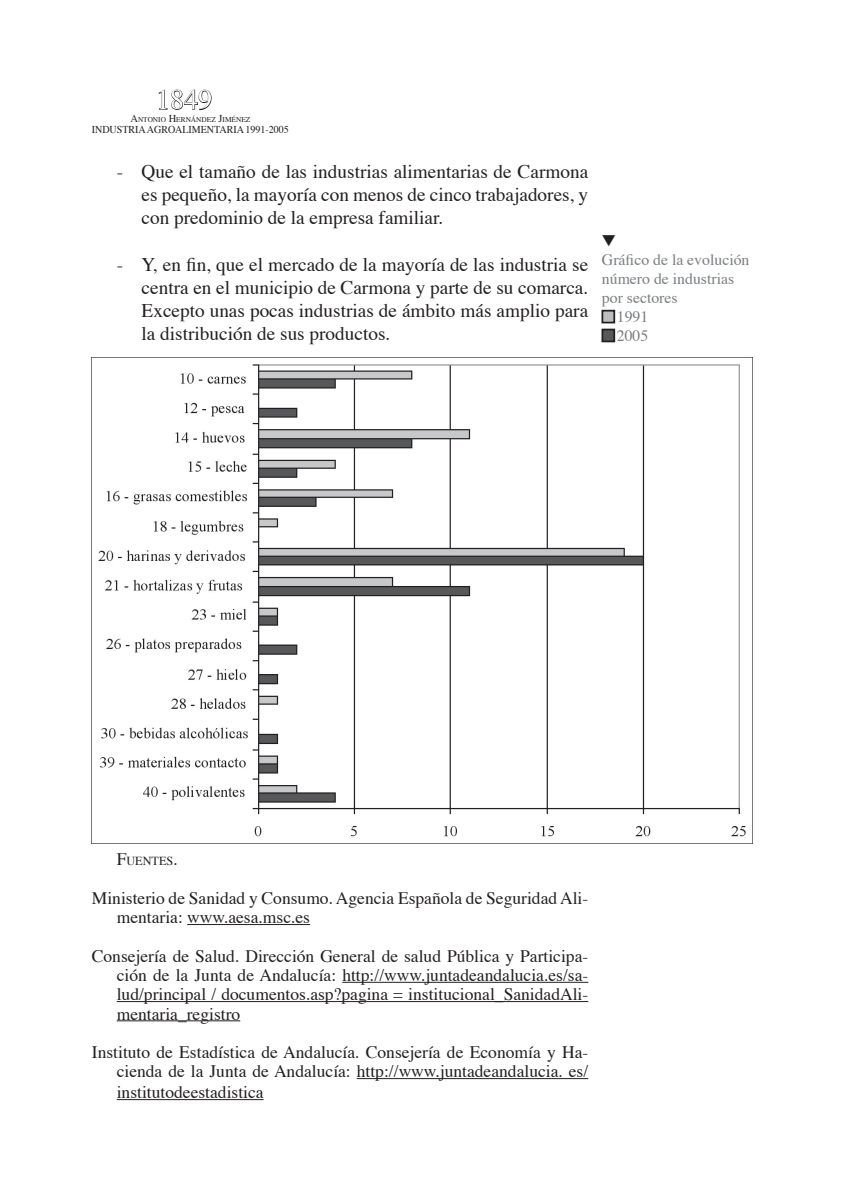
<style>
.page{position:relative;width:844px;height:1191px;background:#fff}
.page>*{position:absolute;margin:0;border:0;box-sizing:border-box;transform-origin:0 0}
.t1{font:28px "Times";color:#fff}
.t2{font:19.25px/23.1px "Times";color:#231f20;text-align:justify}
.t3{font:17.5px/19.2px "Times";color:#231f20}
.t4{font:15.75px "Times";color:#7a7e81}
.t5{font:12.25px "Times";color:#231f20}
.t6{font:10.5px "Times";letter-spacing:-.005em;color:#231f20;scale:.96 1}
.t7{font:7.35px "Times";color:#231f20}
.s1{font-size:10.5px}
.s2{font-size:17.5px}
</style>
<div class="page">
<svg style="left:158px;top:89px;width:54px;height:22px"></svg>
<img style="left:98px;top:364px;width:648px;height:473px">
<hr style="left:187px;top:924px;width:123px;height:1px;background:#231f20">
<hr style="left:342px;top:981px;width:246px;height:1px;background:#231f20">
<hr style="left:117px;top:1001px;width:471px;height:1px;background:#231f20">
<hr style="left:117px;top:1020px;width:123px;height:1px;background:#231f20">
<hr style="left:357px;top:1078px;width:231px;height:1px;background:#231f20">
<hr style="left:117px;top:1099px;width:146px;height:1px;background:#231f20">
<div style="left:602px;top:311px;width:12px;height:11px;background:#bcbdc0"></div>
<div style="left:601px;top:310px;width:14px;height:13px;border:2px solid #231f20"></div>
<div style="left:602px;top:329px;width:12px;height:12px;background:#57585a"></div>
<div style="left:601px;top:329px;width:14px;height:13px;border:2px solid #231f20"></div>
<h1 class="t1" style="left:156px;top:73px;width:57px">1849</h1>
<p class="t7" style="left:130px;top:113px;width:121px"><span class="s1">A</span>NTONIO <span class="s1">H</span>ERNÁNDEZ <span class="s1">J</span>IMÉNEZ</p>
<p class="t6" style="left:92px;top:119px;width:207px">INDUSTRIA AGROALIMENTARIA 1991-2005</p>
<p class="t2" style="left:141px;top:158px;width:448px;text-indent:-25px">- Que el tamaño de las industrias alimentarias de Carmona es pequeño, la mayoría con menos de cinco trabajadores, y con predominio de la empresa familiar.</p>
<p class="t2" style="left:141px;top:251px;width:448px;text-indent:-25px">- Y, en fin, que el mercado de la mayoría de las industria se centra en el municipio de Carmona y parte de su comarca.<br>Excepto unas pocas industrias de ámbito más amplio para la distribución de sus productos.</p>
<p class="t4" style="left:601px;top:245px;width:149px">Gráfico de la evolución</p>
<p class="t4" style="left:601px;top:264px;width:134px">número de industrias</p>
<p class="t4" style="left:601px;top:283px;width:77px">por sectores</p>
<p class="t4" style="left:616px;top:302px;width:33px">1991</p>
<p class="t4" style="left:616px;top:321px;width:33px">2005</p>
<p class="t5" style="left:117px;top:850px;width:63px"><span class="s2">F</span>UENTES<span class="s2">.</span></p>
<p class="t3" style="left:117px;top:887px;width:473px;text-indent:-25px">Ministerio de Sanidad y Consumo. Agencia Española de Seguridad Ali&shy;mentaria: www.aesa.msc.es</p>
<p class="t3" style="left:117px;top:944px;width:473px;text-align:justify;text-indent:-25px">Consejería de Salud. Dirección General de salud Pública y Participa&shy;ción de la Junta de Andalucía: http://www.juntadeandalucia.es/sa&shy;lud/principal / documentos.asp?pagina = institucional_SanidadAli&shy;mentaria_registro</p>
<p class="t3" style="left:92px;top:1041px;width:498px;text-align:right">Instituto de Estadística de Andalucía. Consejería de Economía y Ha&shy;cienda de la Junta de Andalucía: http://www.juntadeandalucia. es/</p>
<p class="t3" style="left:117px;top:1081px;width:148px">institutodeestadistica</p>
</div>
